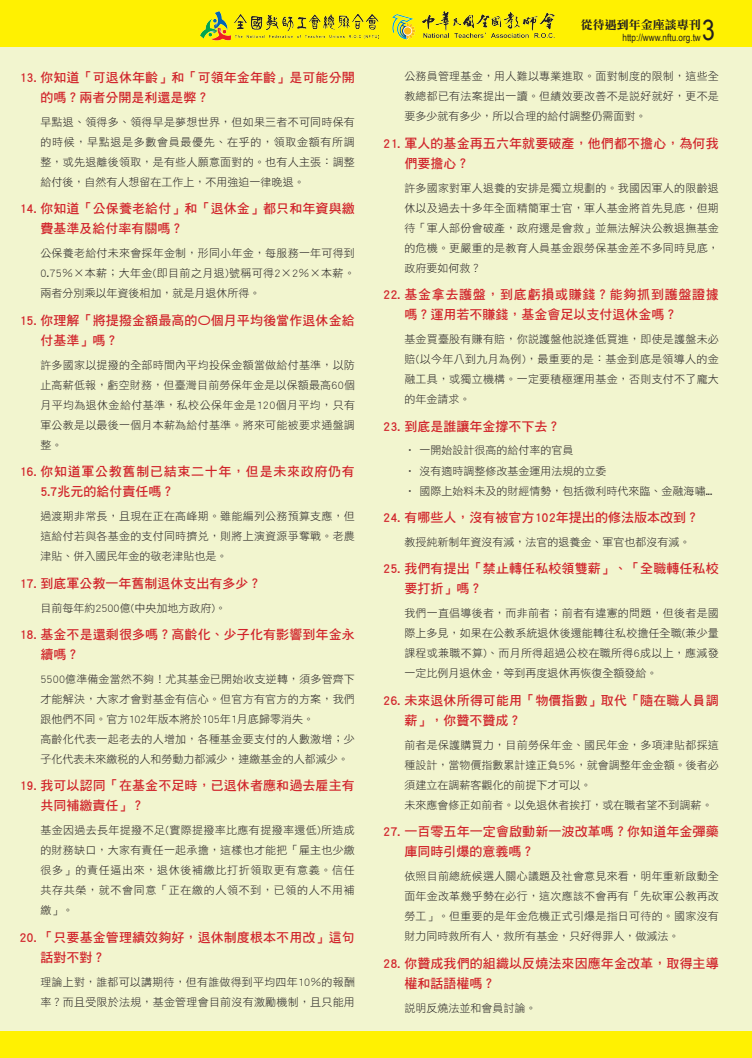
<style>
.page{position:relative;width:752px;height:1058px;background:#fff}
.page>*{position:absolute;margin:0;border:0;box-sizing:border-box;transform-origin:0 0}
.t1{font:28px "Arial Narrow";color:#231f20}
.t2{font:13px/20px "DF Hei Std W7";letter-spacing:.005em;color:#d1232a}
.t3{font:13px/20px "DF Hei Std W7";letter-spacing:.055em;color:#d1232a}
.t4{font:12px "DF Li Song Std W7";color:#231f20}
.t5{font:11px/20px "DF Hei Std W3";letter-spacing:.02em;color:#231f20;text-align:justify}
.t6{font:11px/20px "DF Hei Std W3";color:#231f20}
.t7{font:10px "Arial Narrow";color:#231f20}
</style>
<div class="page">
<div style="left:0;top:0;width:751px;height:1057px;background:#f2f5cf"></div>
<div style="left:0;top:0;width:751px;height:47px;background:#fff101"></div>
<div style="left:0;top:1030px;width:751px;height:27px;background:#fff101"></div>
<img style="left:392px;top:11px;width:162px;height:29px">
<img style="left:200px;top:11px;width:178px;height:29px">
<p class="t2" style="left:40px;top:67px;width:316px;text-indent:-21px">13. 你知道「可退休年齡」和「可領年金年齡」是可能分開的嗎？兩者分開是利還是弊？</p>
<p class="t5" style="left:40px;top:112px;width:316px">早點退、領得多、領得早是夢想世界，但如果三者不可同時保有的時候，早點退是多數會員最優先、在乎的，領取金額有所調整，或先退離後領取，是有些人願意面對的。也有人主張：調整給付後，自然有人想留在工作上，不用強迫一律晚退。</p>
<p class="t2" style="left:40px;top:198px;width:316px;text-indent:-21px">14. 你知道「公保養老給付」和「退休金」都只和年資與繳費基準及給付率有關嗎？</p>
<p class="t5" style="left:40px;top:243px;width:316px">公保養老給付未來會採年金制，形同小年金，每服務一年可得到0.75％×本薪；大年金(即目前之月退)號稱可得2×2％×本薪。兩者分別乘以年資後相加，就是月退休所得。</p>
<p class="t2" style="left:40px;top:310px;width:316px;text-indent:-21px">15. 你理解「將提撥金額最高的〇個月平均後當作退休金給付基準」嗎？</p>
<p class="t5" style="left:40px;top:354px;width:316px">許多國家以提撥的全部時間內平均投保金額當做給付基準，以防止高薪低報，虧空財務，但臺灣目前勞保年金是以保額最高60個月平均為退休金給付基準，私校公保年金是120個月平均，只有軍公教是以最後一個月本薪為給付基準。將來可能被要求通盤調整。</p>
<p class="t3" style="left:40px;top:461px;width:316px;text-indent:-21px">16. 你知道軍公教舊制已結束二十年，但是未來政府仍有<br>5.7兆元的給付責任嗎？</p>
<p class="t5" style="left:40px;top:506px;width:316px">過渡期非常長，且現在正在高峰期。雖能編列公務預算支應，但這給付若與各基金的支付同時擠兌，則將上演資源爭奪戰。老農津貼、併入國民年金的敬老津貼也是。</p>
<p class="t2" style="left:19px;top:572px;width:243px">17. 到底軍公教一年舊制退休支出有多少？</p>
<p class="t6" style="left:40px;top:597px;width:187px">目前每年約2500億(中央加地方政府)。</p>
<p class="t2" style="left:40px;top:624px;width:316px;text-indent:-21px">18. 基金不是還剩很多嗎？高齡化、少子化有影響到年金永續嗎？</p>
<p class="t5" style="left:40px;top:668px;width:316px;text-align:left">5500億準備金當然不夠！尤其基金已開始收支逆轉，須多管齊下才能解決，大家才會對基金有信心。但官方有官方的方案，我們跟他們不同。官方102年版本將於105年1月底歸零消失。<br>高齡化代表一起老去的人增加，各種基金要支付的人數激增；少子化代表未來繳稅的人和勞動力都減少，連繳基金的人都減少。</p>
<p class="t2" style="left:40px;top:775px;width:316px;text-indent:-21px">19. 我可以認同「在基金不足時，已退休者應和過去雇主有共同補繳責任」？</p>
<p class="t5" style="left:40px;top:820px;width:316px">基金因過去長年提撥不足(實際提撥率比應有提撥率還低)所造成的財務缺口，大家有責任一起承擔，這樣也才能把「雇主也少繳很多」的責任逼出來，退休後補繳比打折領取更有意義。信任共存共榮，就不會同意「正在繳的人領不到，已領的人不用補繳」。</p>
<p class="t2" style="left:40px;top:926px;width:316px;text-indent:-21px">20. 「只要基金管理績效夠好，退休制度根本不用改」這句話對不對？</p>
<p class="t5" style="left:40px;top:971px;width:316px">理論上對，誰都可以講期待，但有誰做得到平均四年10％的報酬率？而且受限於法規，基金管理會目前沒有激勵機制，且只能用</p>
<p class="t4" style="left:580px;top:18px;width:121px">從待遇到年金座談專刊</p>
<p class="t7" style="left:622px;top:30px;width:80px">http://www.nftu.org.tw</p>
<h1 class="t1" style="left:701px;top:9px;width:14px">3</h1>
<p class="t5" style="left:404px;top:66px;width:316px">公務員管理基金，用人難以專業進取。面對制度的限制，這些全教總都已有法案提出一讀。但績效要改善不是說好就好，更不是要多少就有多少，所以合理的給付調整仍需面對。</p>
<p class="t2" style="left:404px;top:133px;width:316px;text-indent:-21px">21. 軍人的基金再五六年就要破產，他們都不擔心，為何我們要擔心？</p>
<p class="t5" style="left:404px;top:177px;width:316px">許多國家對軍人退養的安排是獨立規劃的。我國因軍人的限齡退休以及過去十多年全面精簡軍士官，軍人基金將首先見底，但期待「軍人部份會破產，政府還是會救」並無法解決公教退撫基金的危機。更嚴重的是教育人員基金跟勞保基金差不多同時見底，政府要如何救？</p>
<p class="t3" style="left:404px;top:284px;width:316px;text-indent:-21px">22. 基金拿去護盤，到底虧損或賺錢？能夠抓到護盤證據嗎？運用若不賺錢，基金會足以支付退休金嗎？</p>
<p class="t5" style="left:404px;top:329px;width:316px">基金買臺股有賺有賠，你說護盤他說逢低買進，即使是護盤未必賠(以今年八到九月為例)，最重要的是：基金到底是領導人的金融工具，或獨立機構。一定要積極運用基金，否則支付不了龐大的年金請求。</p>
<p class="t2" style="left:383px;top:415px;width:178px">23. 到底是誰讓年金撐不下去？</p>
<p class="t6" style="left:404px;top:440px;width:170px">• 一開始設計很高的給付率的官員</p>
<p class="t6" style="left:404px;top:460px;width:203px">• 沒有適時調整修改基金運用法規的立委</p>
<p class="t6" style="left:404px;top:480px;width:309px">• 國際上始料未及的財經情勢，包括微利時代來臨、金融海嘯...</p>
<p class="t2" style="left:383px;top:507px;width:317px">24. 有哪些人，沒有被官方102年提出的修法版本改到？</p>
<p class="t6" style="left:404px;top:531px;width:287px">教授純新制年資沒有減，法官的退養金、軍官也都沒有減。</p>
<p class="t2" style="left:404px;top:558px;width:316px;text-indent:-21px">25. 我們有提出「禁止轉任私校領雙薪」、「全職轉任私校要打折」嗎？</p>
<p class="t5" style="left:404px;top:603px;width:316px">我們一直倡導後者，而非前者；前者有違憲的問題，但後者是國際上多見，如果在公教系統退休後還能轉往私校擔任全職(兼少量課程或兼職不算)、而月所得超過公校在職所得6成以上，應減發一定比例月退休金，等到再度退休再恢復全額發給。</p>
<p class="t2" style="left:404px;top:689px;width:316px;text-indent:-21px">26. 未來退休所得可能用「物價指數」取代「隨在職人員調薪」，你贊不贊成？</p>
<p class="t6" style="left:404px;top:734px;width:316px">前者是保護購買力，目前勞保年金、國民年金，多項津貼都採這種設計，當物價指數累計達正負5％，就會調整年金金額。後者必須建立在調薪客觀化的前提下才可以。<br>未來應會修正如前者。以免退休者挨打，或在職者望不到調薪。</p>
<p class="t2" style="left:404px;top:821px;width:316px;text-indent:-21px">27. 一百零五年一定會啟動新一波改革嗎？你知道年金彈藥庫同時引爆的意義嗎？</p>
<p class="t5" style="left:404px;top:865px;width:316px">依照目前總統候選人關心議題及社會意見來看，明年重新啟動全面年金改革幾乎勢在必行，這次應該不會再有「先砍軍公教再改勞工」。但重要的是年金危機正式引爆是指日可待的。國家沒有財力同時救所有人，救所有基金，只好得罪人，做減法。</p>
<p class="t2" style="left:404px;top:952px;width:316px;text-indent:-21px">28. 你贊成我們的組織以反燒法來因應年金改革，取得主導權和話語權嗎？</p>
<p class="t6" style="left:404px;top:997px;width:133px">說明反燒法並和會員討論。</p>
</div>
